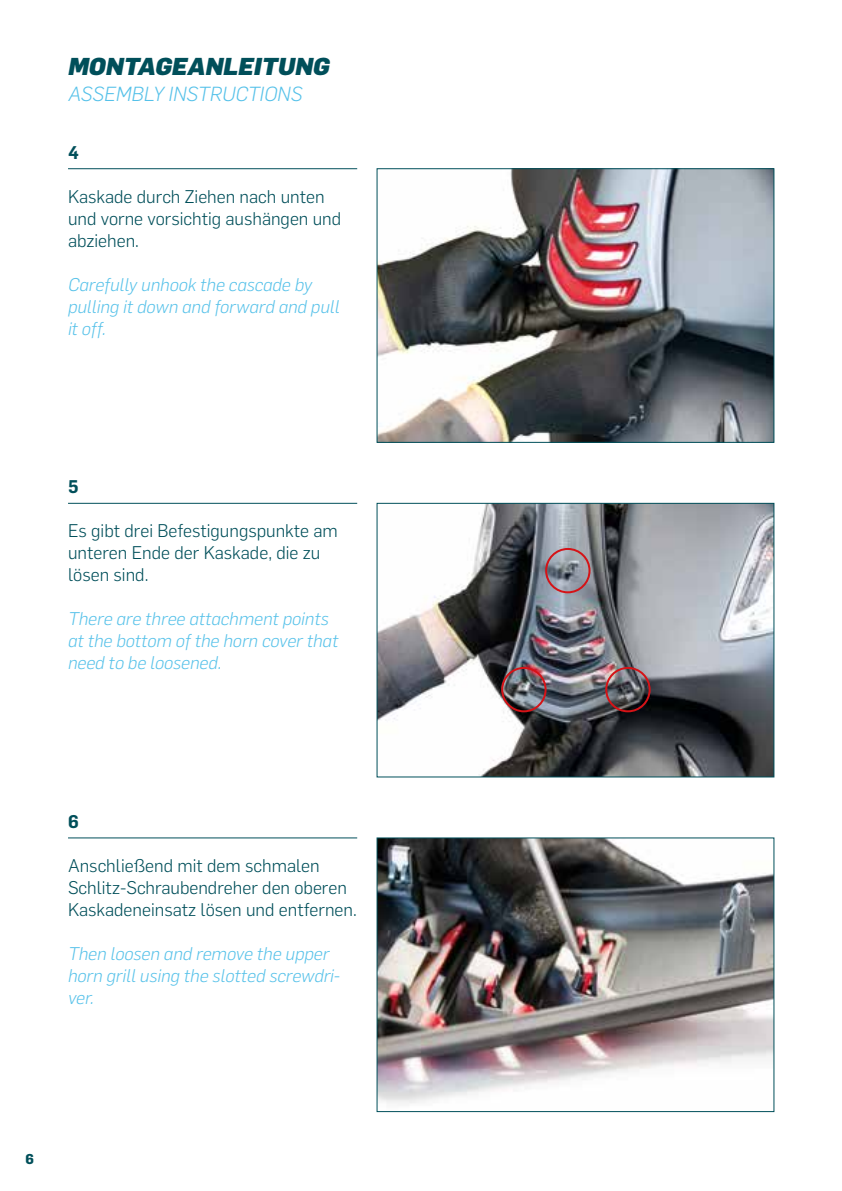
<style>
.page{position:relative;width:842px;height:1191px;background:#fff}
.page>*{position:absolute;margin:0;border:0;box-sizing:border-box;transform-origin:0 0}
.t1{font:italic 900 24px "Flama";color:#004f5a}
.t2{font:italic 300 20px "Flama";color:#55c1e9}
.t3{font:300 18px/22px "Flama";color:#004f5a}
.t4{font:italic 300 18px/22px "Flama";color:#55c1e9}
.t5{font:600 18px "Flama";color:#004f5a}
.t6{font:700 14px "Flama";color:#004f5a}
</style>
<div class="page">
<img style="left:379px;top:170px;width:393px;height:271px">
<div style="left:377px;top:168px;width:397px;height:275px;border:1px solid #004f5a"></div>
<img style="left:379px;top:505px;width:393px;height:270px">
<div style="left:377px;top:503px;width:397px;height:274px;border:1px solid #004f5a"></div>
<img style="left:379px;top:839px;width:393px;height:265px">
<div style="left:377px;top:837px;width:397px;height:275px;border:1px solid #004f5a"></div>
<div style="left:501px;top:667px;width:46px;height:45px;border:2px solid #d51317;border-radius:50%"></div>
<div style="left:605px;top:667px;width:46px;height:45px;border:2px solid #d51317;border-radius:50%"></div>
<div style="left:545px;top:548px;width:45px;height:45px;border:2px solid #d51317;border-radius:50%"></div>
<hr style="left:68px;top:168px;width:289px;height:1px;background:#004f5a">
<hr style="left:68px;top:503px;width:289px;height:1px;background:#004f5a">
<hr style="left:68px;top:837px;width:289px;height:1px;background:#004f5a">
<h1 class="t1" style="left:68px;top:49px;width:263px">MONTAGEANLEITUNG</h1>
<p class="t2" style="left:68px;top:81px;width:236px">ASSEMBLY INSTRUCTIONS</p>
<p class="t5" style="left:68px;top:139px;width:12px">4</p>
<p class="t3" style="left:68px;top:184px;width:275px">Kaskade durch Ziehen nach unten und vorne vorsichtig aushängen und abziehen.</p>
<p class="t4" style="left:68px;top:273px;width:273px">Carefully unhook the cascade by pulling it down and forward and pull it off.</p>
<p class="t5" style="left:68px;top:474px;width:12px">5</p>
<p class="t3" style="left:68px;top:519px;width:271px">Es gibt drei Befestigungspunkte am unteren Ende der Kaskade, die zu lösen sind.</p>
<p class="t4" style="left:68px;top:607px;width:272px">There are three attachment points at the bottom of the horn cover that need to be loosened.</p>
<p class="t5" style="left:68px;top:808px;width:12px">6</p>
<p class="t3" style="left:68px;top:853px;width:290px">Anschließend mit dem schmalen<br>Schlitz-Schraubendreher den oberen<br>Kaskadeneinsatz lösen und entfernen.</p>
<p class="t4" style="left:68px;top:941px;width:274px">Then loosen and remove the upper horn grill using the slotted screwdri&shy;ver.</p>
<p class="t6" style="left:26px;top:1148px;width:10px">6</p>
</div>
